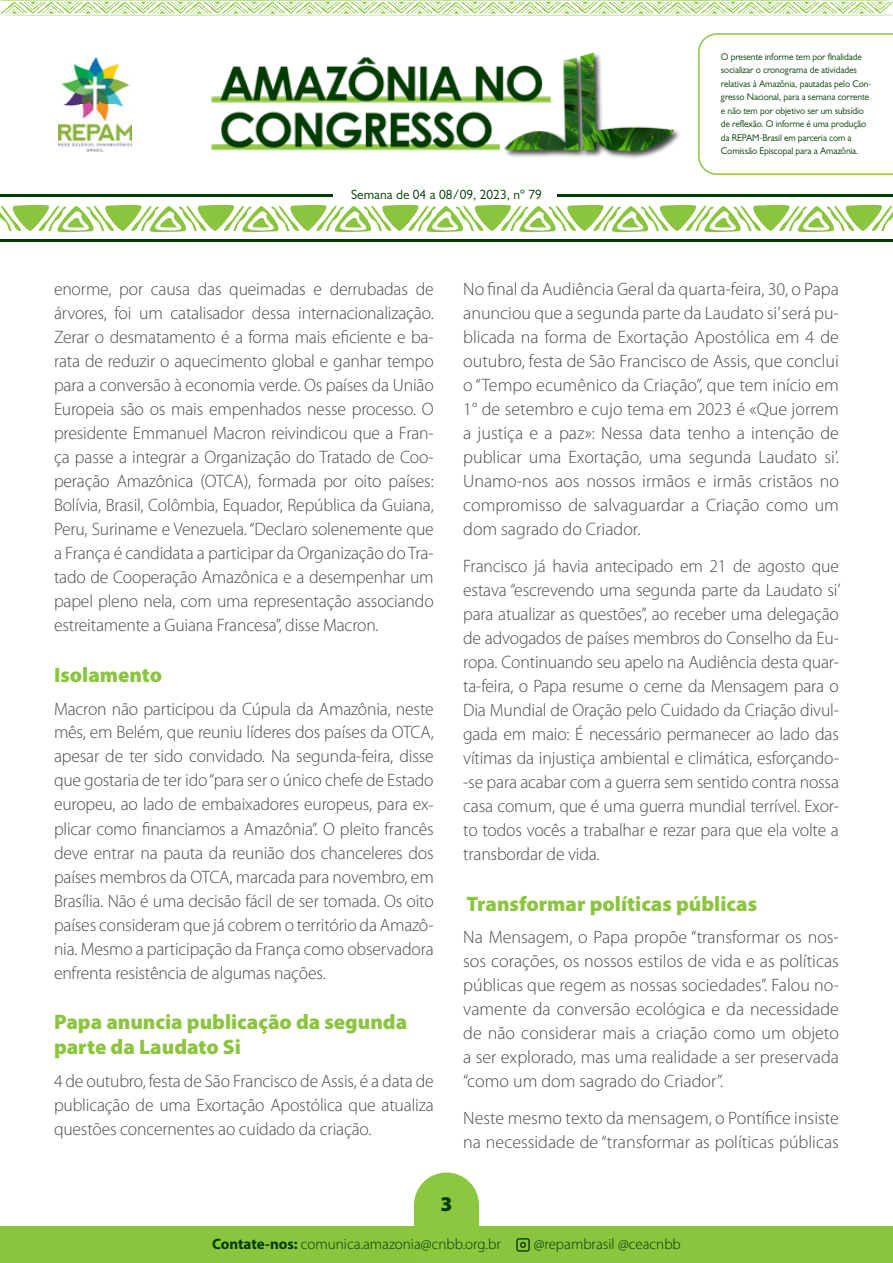
<style>
.page{position:relative;width:893px;height:1263px;background:#fff}
.page>*{position:absolute;margin:0;border:0;box-sizing:border-box;transform-origin:0 0}
.t1{font:900 21px/25.2px "Myriad Pro";color:#8bc53f}
.t2{font:900 21px "Myriad Pro";color:#003b00}
.t3{font:300 18px/24px "Myriad Pro";letter-spacing:-.01em;color:#4a4a49;text-align:justify}
.t4{font:300 15px "Myriad Pro";color:#003b00}
.t5{font:13.5px "Gill Sans MT Pro";color:#003b00}
.t6{font:9.75px/13.5px "Gill Sans MT Pro";letter-spacing:-.01em;color:#003b00;scale:.96 1}
.s1{font-weight:700}
</style>
<div class="page">
<svg style="left:0;top:204px;width:893px;height:29px"></svg>
<img style="left:59px;top:57px;width:73px;height:94px">
<div style="left:0;top:1227px;width:893px;height:36px;background:#8bc53f"></div>
<hr style="left:0;top:240px;width:893px;height:2px;background:#003b00">
<svg style="left:0;top:0;width:893px;height:16px"></svg>
<svg style="left:414px;top:1172px;width:65px;height:55px;background:#9bce5a"></svg>
<img style="left:211px;top:52px;width:469px;height:106px">
<svg style="left:516px;top:1238px;width:14px;height:13px"></svg>
<svg style="left:698px;top:33px;width:195px;height:142px"></svg>
<hr style="left:0;top:194px;width:332px;height:2px;background:#003b00">
<hr style="left:558px;top:194px;width:335px;height:2px;background:#003b00">
<p class="t5" style="left:351px;top:187px;width:192px">Semana de 04 a 08/09, 2023, nº 79</p>
<p class="t6" style="left:721px;top:50px;width:158px">O presente informe tem por finalidade socializar o cronograma de atividades relativas à Amazônia, pautadas pelo Con&shy;gresso Nacional, para a semana corrente e não tem por objetivo ser um subsídio de reflexão. O informe é uma produção da REPAM-Brasil em parceria com a Comissão Episcopal para a Amazônia.</p>
<p class="t3" style="left:54px;top:277px;width:381px">enorme, por causa das queimadas e derrubadas de árvores, foi um catalisador dessa internacionalização.<br>Zerar o desmatamento é a forma mais eficiente e ba&shy;rata de reduzir o aquecimento global e ganhar tempo para a conversão à economia verde. Os países da União Europeia são os mais empenhados nesse processo. O presidente Emmanuel Macron reivindicou que a Fran&shy;ça passe a integrar a Organização do Tratado de Coo&shy;peração Amazônica (OTCA), formada por oito países:<br>Bolívia, Brasil, Colômbia, Equador, República da Guiana, Peru, Suriname e Venezuela. “Declaro solenemente que a França é candidata a participar da Organização do Tra&shy;tado de Cooperação Amazônica e a desempenhar um papel pleno nela, com uma representação associando estreitamente a Guiana Francesa”, disse Macron.</p>
<p class="t1" style="left:54px;top:662px;width:110px">Isolamento</p>
<p class="t3" style="left:54px;top:697px;width:381px">Macron não participou da Cúpula da Amazônia, neste mês, em Belém, que reuniu líderes dos países da OTCA, apesar de ter sido convidado. Na segunda-feira, disse que gostaria de ter ido “para ser o único chefe de Estado europeu, ao lado de embaixadores europeus, para ex&shy;plicar como financiamos a Amazônia”. O pleito francês deve entrar na pauta da reunião dos chanceleres dos países membros da OTCA, marcada para novembro, em Brasília. Não é uma decisão fácil de ser tomada. Os oito países consideram que já cobrem o território da Amazô&shy;nia. Mesmo a participação da França como observadora enfrenta resistência de algumas nações.</p>
<p class="t1" style="left:54px;top:1010px;width:355px">Papa anuncia publicação da segunda parte da Laudato Si</p>
<p class="t3" style="left:54px;top:1069px;width:381px">4 de outubro, festa de São Francisco de Assis, é a data de publicação de uma Exortação Apostólica que atualiza questões concernentes ao cuidado da criação.</p>
<p class="t3" style="left:463px;top:277px;width:377px">No final da Audiência Geral da quarta-feira, 30, o Papa anunciou que a segunda parte da Laudato si’ será pu&shy;blicada na forma de Exortação Apostólica em 4 de outubro, festa de São Francisco de Assis, que conclui o “Tempo ecumênico da Criação”, que tem início em 1° de setembro e cujo tema em 2023 é «Que jorrem a justiça e a paz»: Nessa data tenho a intenção de publicar uma Exortação, uma segunda Laudato si’.<br>Unamo-nos aos nossos irmãos e irmãs cristãos no compromisso de salvaguardar a Criação como um dom sagrado do Criador.</p>
<p class="t3" style="left:463px;top:554px;width:379px">Francisco já havia antecipado em 21 de agosto que estava “escrevendo uma segunda parte da Laudato si’ para atualizar as questões”, ao receber uma delegação de advogados de países membros do Conselho da Eu&shy;ropa. Continuando seu apelo na Audiência desta quar&shy;ta-feira, o Papa resume o cerne da Mensagem para o Dia Mundial de Oração pelo Cuidado da Criação divul&shy;gada em maio: É necessário permanecer ao lado das vítimas da injustiça ambiental e climática, esforçando--se para acabar com a guerra sem sentido contra nossa casa comum, que é uma guerra mundial terrível. Exor&shy;to todos vocês a trabalhar e rezar para que ela volte a transbordar de vida.</p>
<p class="t1" style="left:467px;top:891px;width:292px">Transformar políticas públicas</p>
<p class="t3" style="left:463px;top:925px;width:377px">Na Mensagem, o Papa propõe “transformar os nos&shy;sos corações, os nossos estilos de vida e as políticas públicas que regem as nossas sociedades”. Falou no&shy;vamente da conversão ecológica e da necessidade de não considerar mais a criação como um objeto a ser explorado, mas uma realidade a ser preservada “como um dom sagrado do Criador”.</p>
<p class="t3" style="left:463px;top:1106px;width:377px">Neste mesmo texto da mensagem, o Pontífice insiste na necessidade de “transformar as políticas públicas</p>
<p class="t2" style="left:440px;top:1192px;width:14px">3</p>
<p class="t4" style="left:212px;top:1236px;width:290px"><span class="s1">Contate-nos:</span> comunica.amazonia@cnbb.org.br</p>
<p class="t4" style="left:534px;top:1236px;width:149px">@repambrasil @ceacnbb</p>
</div>
